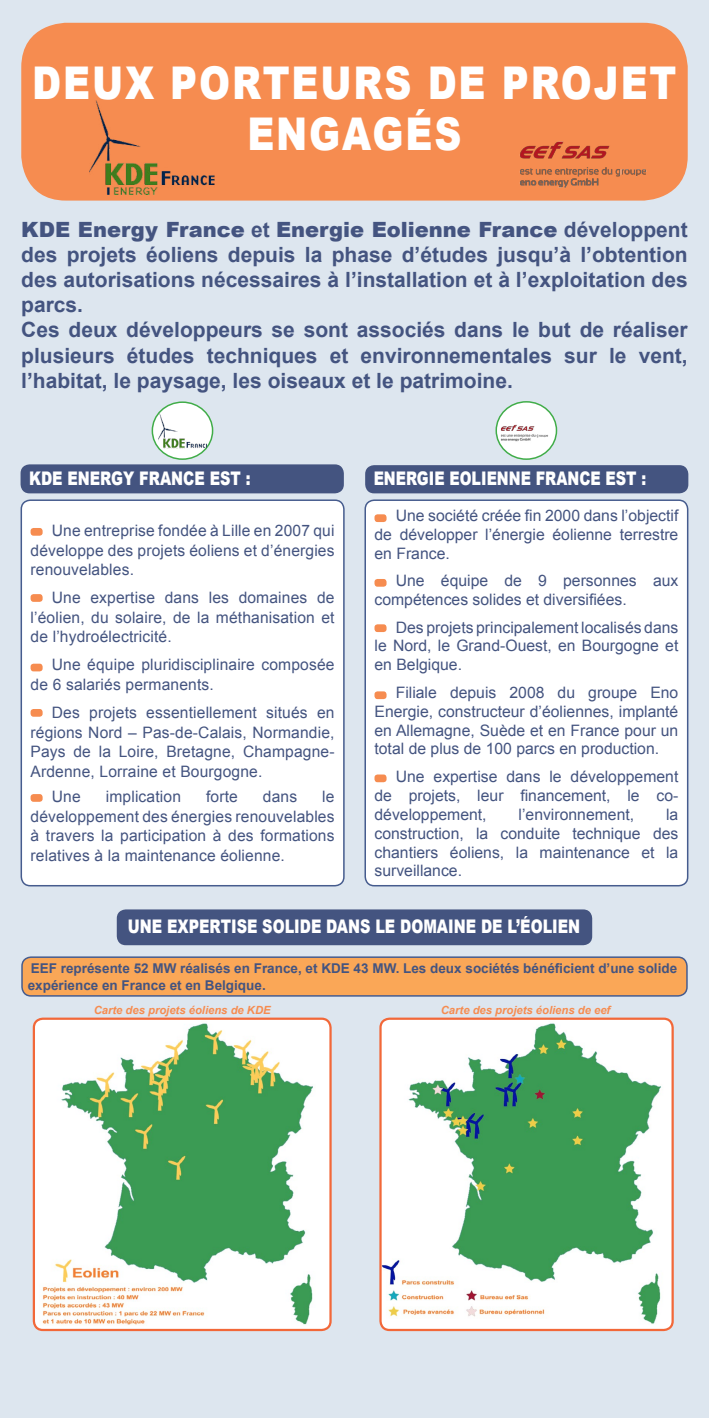
<style>
.page{position:relative;width:709px;height:1418px;background:#fff}
.page>*{position:absolute;margin:0;border:0;box-sizing:border-box;transform-origin:0 0}
.t1{font:900 45.15px/51px "Arial";letter-spacing:.05em;color:#fff;text-align:center;scale:.83 1}
.t2{font:700 21px/25.2px "Arial";color:#445480}
.t3{font:900 18.75px "Arial";color:#fff;scale:.77 1}
.t4{font:900 18.75px "Arial";color:#fff;scale:.76 1}
.t5{font:15.75px/18.9px "Arial";color:#445480;text-align:justify}
.t6{font:700 13.5px/16.2px "Arial";color:#445480}
.t7{font:italic 700 11.25px "Arial";color:#f68c50}
.s1{font-weight:900}
</style>
<div class="page">
<div style="left:0;top:0;width:709px;height:1417px;background:#dde6ef"></div>
<div style="left:21px;top:23px;width:666px;height:177px;background:#f68c50;border-radius:45px"></div>
<div style="left:21px;top:500px;width:323px;height:385px;background:#fff;border-radius:9px"></div>
<div style="left:21px;top:499px;width:323px;height:387px;border:2px solid #465c8e;border-radius:9px"></div>
<img style="left:89px;top:101px;width:126px;height:93px">
<div style="left:365px;top:500px;width:322px;height:385px;background:#fff;border-radius:9px"></div>
<div style="left:364px;top:499px;width:324px;height:387px;border:2px solid #465c8e;border-radius:9px"></div>
<img style="left:505px;top:141px;width:155px;height:60px">
<div style="left:21px;top:464px;width:323px;height:29px;background:#445480;border-radius:9px"></div>
<div style="left:365px;top:465px;width:323px;height:28px;background:#445480;border-radius:9px"></div>
<div style="left:117px;top:909px;width:475px;height:36px;background:#445480;border-radius:9px"></div>
<div style="left:152px;top:402px;width:60px;height:57px;background:#fff;border-radius:50%"></div>
<div style="left:152px;top:401px;width:61px;height:59px;border:2px solid #41ad49;border-radius:50%"></div>
<img style="left:158px;top:412px;width:49px;height:37px">
<div style="left:496px;top:402px;width:60px;height:57px;background:#fff;border-radius:50%"></div>
<div style="left:495px;top:401px;width:62px;height:59px;border:2px solid #41ad49;border-radius:50%"></div>
<img style="left:500px;top:424px;width:48px;height:22px">
<img style="left:34px;top:1019px;width:296px;height:310px">
<div style="left:33px;top:1017px;width:298px;height:313px;border:2px solid #f26839;border-radius:9px"></div>
<div style="left:31px;top:528px;width:12px;height:7px;background:#f68c50;border-radius:3px"></div>
<div style="left:31px;top:594px;width:12px;height:8px;background:#f68c50;border-radius:3px"></div>
<div style="left:31px;top:663px;width:12px;height:8px;background:#f68c50;border-radius:3px"></div>
<div style="left:31px;top:709px;width:12px;height:7px;background:#f68c50;border-radius:3px"></div>
<div style="left:31px;top:794px;width:12px;height:7px;background:#f68c50;border-radius:3px"></div>
<div style="left:374px;top:514px;width:12px;height:8px;background:#f68c50;border-radius:3px"></div>
<div style="left:374px;top:579px;width:12px;height:7px;background:#f68c50;border-radius:3px"></div>
<div style="left:374px;top:624px;width:12px;height:8px;background:#f68c50;border-radius:3px"></div>
<div style="left:374px;top:691px;width:12px;height:8px;background:#f68c50;border-radius:3px"></div>
<div style="left:374px;top:774px;width:12px;height:8px;background:#f68c50;border-radius:3px"></div>
<img style="left:381px;top:1019px;width:291px;height:310px">
<div style="left:379px;top:1017px;width:294px;height:313px;border:2px solid #f26839;border-radius:9px"></div>
<div style="left:22px;top:957px;width:665px;height:38px;background:#faa757;border-radius:9px"></div>
<div style="left:21px;top:956px;width:666px;height:40px;border:2px solid #465c8e;border-radius:9px"></div>
<h1 class="t1" style="left:32px;top:56px;width:778px">DEUX PORTEU RS DE PROJET<br>ENGAGÉS</h1>
<p class="t2" style="left:21px;top:217px;width:668px"><span class="s1">KDE ENERGY FRANCE</span> et <span class="s1">ENERGIE EOLIENNE FRANCE</span> développent des projets éoliens depuis la phase d’études jusqu’à l’obtention des autorisations nécessaires à l’installation et à l’exploitation des parcs.<br>Ces deux développeurs se sont associés dans le but de réaliser plusieurs études techniques et environnementales sur le vent, l’habitat, le paysage, les oiseaux et le patrimoine.</p>
<p class="t3" style="left:29px;top:464px;width:289px">KDE ENERGY FRANCE EST :</p>
<p class="t4" style="left:373px;top:464px;width:360px">ENERGIE EOLIENNE FRANCE EST :</p>
<p class="t5" style="left:31px;top:521px;width:305px;line-height:19.5px;text-indent:21px">Une entreprise fondée à Lille en 2007 qui développe des projets éoliens et d’énergies renouvelables.</p>
<p class="t5" style="left:31px;top:588px;width:305px;line-height:19.5px;text-indent:21px">Une expertise dans les domaines de l’éolien, du solaire, de la méthanisation et de l’hydroélectricité.</p>
<p class="t5" style="left:31px;top:655px;width:305px;line-height:19.5px;text-indent:21px">Une équipe pluridisciplinaire composée de 6 salariés permanents.</p>
<p class="t5" style="left:31px;top:702px;width:305px;line-height:19.5px;text-indent:21px">Des projets essentiellement situés en régions Nord – Pas-de-Calais, Normandie, Pays de la Loire, Bretagne, Champagne-Ardenne, Lorraine et Bourgogne.</p>
<p class="t5" style="left:52px;top:787px;width:30px">Une</p>
<p class="t5" style="left:106px;top:787px;width:77px">implication</p>
<p class="t5" style="left:206px;top:787px;width:33px">forte</p>
<p class="t5" style="left:263px;top:787px;width:36px">dans</p>
<p class="t5" style="left:31px;top:787px;width:305px;line-height:19.5px;text-indent:292px">le développement des énergies renouvelables à travers la participation à des formations relatives à la maintenance éolienne.</p>
<p class="t5" style="left:374px;top:506px;width:305px;text-indent:21px">Une société créée fin 2000 dans l’objectif de développer l’énergie éolienne terrestre en France.</p>
<p class="t5" style="left:374px;top:571px;width:305px;text-indent:21px">Une équipe de 9 personnes aux compétences solides et diversifiées.</p>
<p class="t5" style="left:374px;top:617px;width:305px;text-indent:21px">Des projets principalement localisés dans le Nord, le Grand-Ouest, en Bourgogne et en Belgique.</p>
<p class="t5" style="left:374px;top:683px;width:305px;text-indent:21px">Filiale depuis 2008 du groupe Eno Energie, constructeur d’éoliennes, implanté en Allemagne, Suède et en France pour un total de plus de 100 parcs en production.</p>
<p class="t5" style="left:374px;top:767px;width:305px;text-indent:21px">Une expertise dans le développement de projets, leur financement, le co&shy;développement,</p>
<p class="t5" style="left:518px;top:804px;width:117px">l’environnement,</p>
<p class="t5" style="left:374px;top:804px;width:305px;text-indent:291px">la construction, la conduite technique des chantiers éoliens, la maintenance et la surveillance.</p>
<p class="t3" style="left:128px;top:912px;width:589px">UNE EXPERTISE SOLIDE DANS LE DOMAINE DE L’ÉOLIEN</p>
<p class="t6" style="left:28px;top:960px;width:651px">EEF représente 52 MW réalisés en France, et KDE 43 MW. Les deux sociétés bénéficient d’une solide expérience en France et en Belgique.</p>
<p class="t7" style="left:94px;top:1002px;width:178px">Carte des projets éoliens de KDE</p>
<p class="t7" style="left:441px;top:1002px;width:171px">Carte des projets éoliens de eef</p>
</div>
